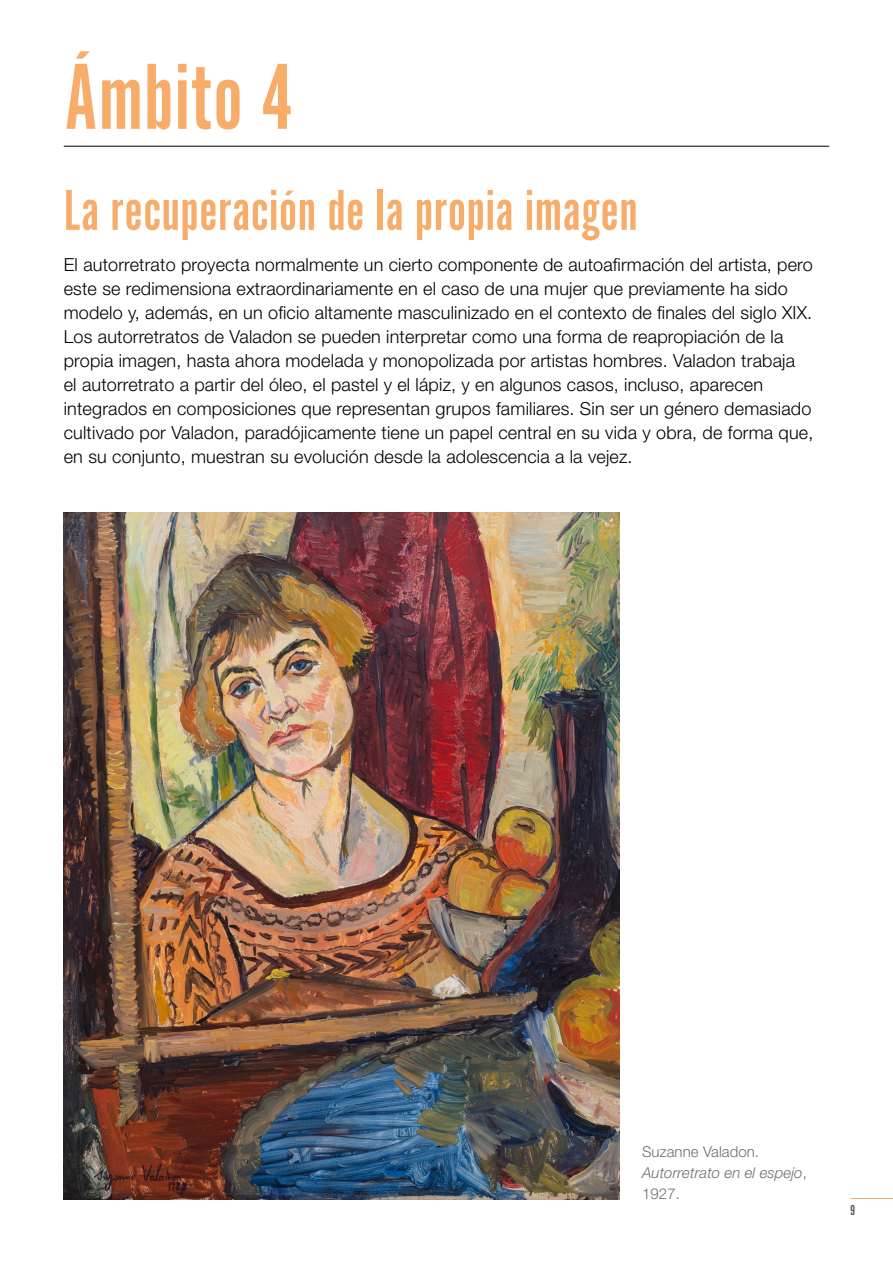
<style>
.page{position:relative;width:893px;height:1263px;background:#fff}
.page>*{position:absolute;margin:0;border:0;box-sizing:border-box;transform-origin:0 0}
.Titolar_1{font:97.5px "Alternate Got No 1 D";letter-spacing:.005em;color:#f7ac69}
.Titolar_2{font:60px "Alternate Got No 1 D";letter-spacing:.005em;color:#f7ac69}
.Texte{font:300 18px/24px "Helvetica Neue LT Std";letter-spacing:.01em;color:#000}
.Texte_3{font:italic 300 15px/21px "Helvetica Neue LT Std";letter-spacing:.005em;color:#706f6f}
.t1{font:15px "Alternate Got No 1 D";color:#575756}
.s1{font-style:normal}
</style>
<div class="page">
<hr style="left:850px;top:1198px;width:43px;height:1px;background:#f7ac69">
<hr style="left:64px;top:146px;width:765px;height:1px;background:#000">
<img style="left:64px;top:512px;width:556px;height:687px">
<p class="Titolar_1" style="left:64px;top:48px;width:232px">Ámbito 4</p>
<p class="Titolar_2" style="left:64px;top:180px;width:576px">La recuperación de la propia imagen</p>
<p class="Texte" style="left:64px;top:252px;width:751px">El autorretrato proyecta normalmente un cierto componente de autoafirmación del artista, pero este se redimensiona extraordinariamente en el caso de una mujer que previamente ha sido modelo y, además, en un oficio altamente masculinizado en el contexto de finales del siglo XIX.<br>Los autorretratos de Valadon se pueden interpretar como una forma de reapropiación de la propia imagen, hasta ahora modelada y monopolizada por artistas hombres. Valadon trabaja<br>el autorretrato a partir del óleo, el pastel y el lápiz, y en algunos casos, incluso, aparecen integrados en composiciones que representan grupos familiares. Sin ser un género demasiado cultivado por Valadon, paradójicamente tiene un papel central en su vida y obra, de forma que, en su conjunto, muestran su evolución desde la adolescencia a la vejez.</p>
<p class="Texte_3" style="left:642px;top:1141px;width:166px"><span class="s1">Suzanne Valadon.<br></span>Autorretrato en el espejo<span class="s1">,<br>1927.</span></p>
<p class="t1" style="left:850px;top:1202px;width:7px">9</p>
</div>
